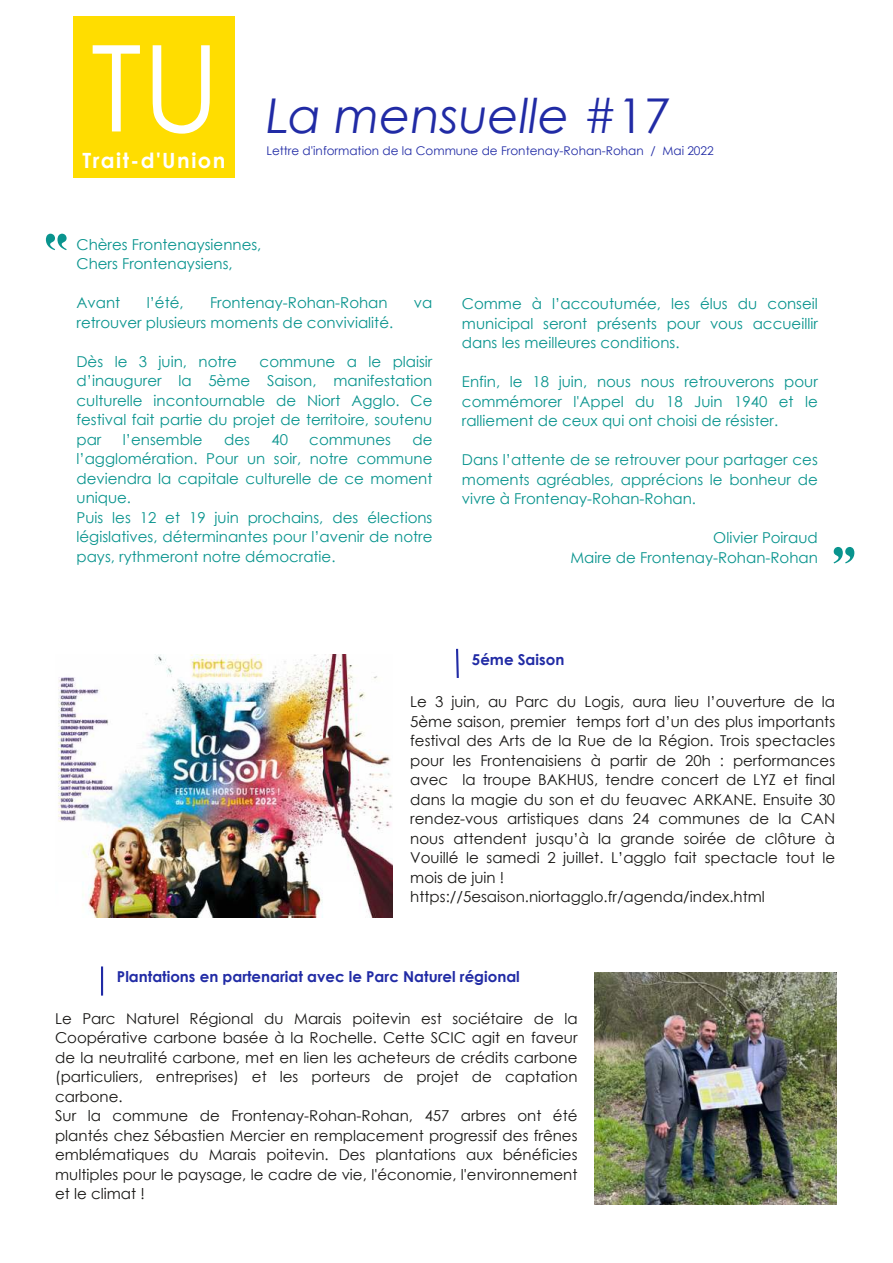
<style>
.page{position:relative;width:893px;height:1263px;background:#fff}
.page>*{position:absolute;margin:0;border:0;box-sizing:border-box;transform-origin:0 0}
.t1{font:120px "Century Gothic";color:#fff}
.t2{font:60px "Engravers";color:#09948e}
.t3{font:italic 48px "Century Gothic";color:#212ba5}
.t4{font:700 21px "Century Gothic";letter-spacing:.07em;color:#fff}
.t5{font:15px/19.5px "Century Gothic";color:#181715}
.t6{font:15px/19.5px "Century Gothic";color:#09948e;text-align:justify}
.t7{font:700 15px "Century Gothic";color:#212ba5}
.t8{font:12px "Century Gothic";color:#212ba5}
.s1{font-style:normal}
</style>
<div class="page">
<div style="left:74px;top:16px;width:161px;height:162px;background:#fd0"></div>
<img style="left:58px;top:655px;width:335px;height:263px">
<svg style="left:456px;top:648px;width:3px;height:30px"></svg>
<hr style="left:101px;top:966px;width:2px;height:29px;background:#212ba5">
<img style="left:594px;top:973px;width:243px;height:232px">
<h1 class="t1" style="left:91px;top:38px;width:131px">TU</h1>
<h3 class="t4" style="left:82px;top:150px;width:145px">Trait-d'Union</h3>
<h3 class="t3" style="left:266px;top:88px;width:406px">La mensuelle <span class="s1">#17</span></h3>
<p class="t8" style="left:266px;top:146px;width:449px">Lettre d'information de la Commune de Frontenay-Rohan-Rohan / Mai 2022</p>
<p class="t6" style="left:77px;top:236px;width:186px">Chères Frontenaysiennes,<br>Chers Frontenaysiens,</p>
<p class="t6" style="left:77px;top:294px;width:45px">Avant</p>
<p class="t6" style="left:147px;top:294px;width:39px">l’été,</p>
<p class="t6" style="left:210px;top:294px;width:179px">Frontenay-Rohan-Rohan</p>
<p class="t6" style="left:414px;top:294px;width:20px">va</p>
<p class="t6" style="left:77px;top:314px;width:318px">retrouver plusieurs moments de convivialité.</p>
<p class="t6" style="left:77px;top:353px;width:162px">Dès le 3 juin, notre</p>
<p class="t6" style="left:77px;top:353px;width:357px;text-indent:183px">commune a le plaisir d’inaugurer la 5ème Saison, manifestation culturelle incontournable de Niort Agglo. Ce festival fait partie du projet de territoire, soutenu par</p>
<p class="t6" style="left:77px;top:431px;width:357px;text-align:left;text-indent:336px">de l’agglomération. Pour un soir, notre commune deviendra la capitale culturelle de ce moment unique.<br>Puis les 12 et 19 juin prochains, des élections législatives, déterminantes pour l’avenir de notre pays, rythmeront notre démocratie.</p>
<p class="t6" style="left:123px;top:431px;width:81px">l’ensemble</p>
<p class="t6" style="left:224px;top:431px;width:27px">des</p>
<p class="t6" style="left:271px;top:431px;width:18px">40</p>
<p class="t6" style="left:309px;top:431px;width:83px">communes</p>
<p class="t6" style="left:462px;top:295px;width:357px">Comme à l’accoutumée, les élus du conseil municipal seront présents pour vous accueillir dans les meilleures conditions.</p>
<p class="t6" style="left:462px;top:373px;width:357px">Enfin, le 18 juin, nous nous retrouverons pour commémorer l'Appel du 18 Juin 1940 et le ralliement de ceux qui ont choisi de résister.</p>
<p class="t6" style="left:462px;top:451px;width:357px">Dans l’attente de se retrouver pour partager ces moments agréables, apprécions le bonheur de vivre à Frontenay-Rohan-Rohan.</p>
<p class="t6" style="left:570px;top:529px;width:249px;text-align:right">Olivier Poiraud<br>Maire de Frontenay-Rohan-Rohan</p>
<h2 class="t2" style="left:826px;top:532px;width:37px">"</h2>
<p class="t7" style="left:472px;top:652px;width:94px">5éme Saison</p>
<p class="t5" style="left:410px;top:693px;width:426px">Le 3 juin, au Parc du Logis, aura lieu l’ouverture de la 5ème saison, premier temps fort d’un des plus importants festival des Arts de la Rue de la Région. Trois spectacles pour les Frontenaisiens à partir de 20h : performances avec la troupe BAKHUS, tendre concert de LYZ et final dans la magie du son et du feuavec ARKANE. Ensuite 30 rendez-vous artistiques dans 24 communes de la CAN nous attendent jusqu’à la grande soirée de clôture à Vouillé le samedi 2 juillet. L’agglo fait spectacle tout le mois de juin ! https://5esaison.niortagglo.fr/agenda/index.html</p>
<p class="t7" style="left:117px;top:970px;width:404px">Plantations en partenariat avec le Parc Naturel régional</p>
<p class="t5" style="left:55px;top:1010px;width:524px">Le Parc Naturel Régional du Marais poitevin est sociétaire de la Coopérative carbone basée à la Rochelle. Cette SCIC agit en faveur de la neutralité carbone, met en lien les acheteurs de crédits carbone (particuliers, entreprises) et les porteurs de projet de captation carbone.<br>Sur la commune de Frontenay-Rohan-Rohan, 457 arbres ont été plantés chez Sébastien Mercier en remplacement progressif des frênes emblématiques du Marais poitevin. Des plantations aux bénéficies multiples pour le paysage, le cadre de vie, l'économie, l'environnement et le climat !</p>
</div>
